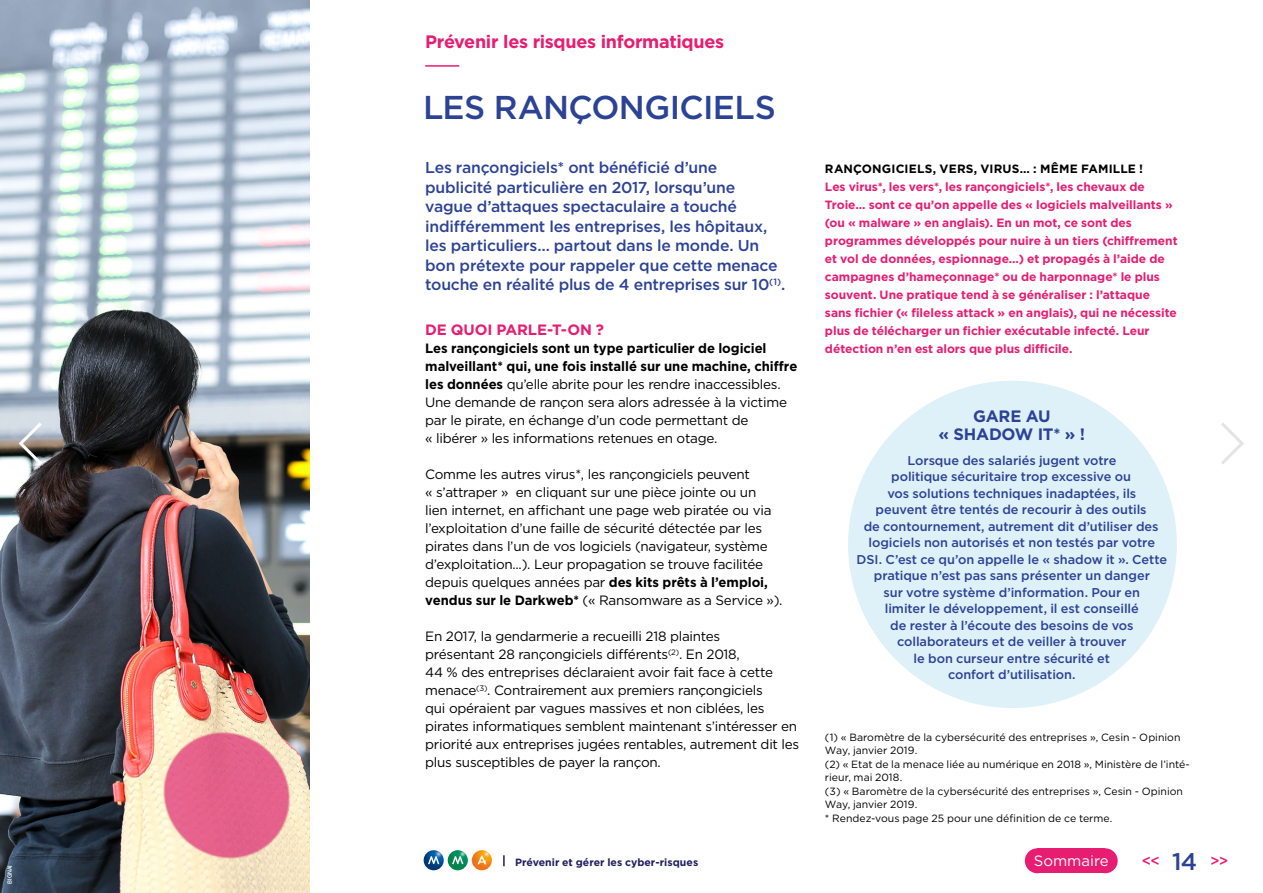
<style>
.page{position:relative;width:1263px;height:893px;background:#fff}
.page>*{position:absolute;margin:0;border:0;box-sizing:border-box;transform-origin:0 0}
.t1{font:500 33px "Gotham";letter-spacing:-.02em;color:#2c4295}
.t2{font:700 18px "Gotham";letter-spacing:-.02em;color:#e71d72}
.t3{font:700 16.5px/18px "Gotham";letter-spacing:-.015em;color:#2c4295;text-align:center}
.t4{font:500 15.75px/19.5px "Gotham";letter-spacing:-.015em;color:#2c4295}
.t5{font:700 15px "Gotham";letter-spacing:-.005em;color:#e71d72}
.t6{font:15px "Gotham";color:#fff}
.t7{font:500 15px "Gotham";color:#e71d72}
.t8{font:13.5px/18px "Gotham";letter-spacing:-.02em;color:#000}
.t9{font:500 12.75px/16.5px "Gotham";letter-spacing:-.005em;color:#2c4295;text-align:center}
.t10{font:700 12px/18px "Gotham";color:#e71d72}
.t11{font:700 12px "Gotham";letter-spacing:.015em;color:#000}
.t12{font:10.5px/13.5px "Gotham";color:#000}
.t13{font:700 10.5px "Gotham";letter-spacing:.005em;color:#211e5f}
.t14{font:500 6px "Helvetica Neue LT Std";letter-spacing:-.01em;color:#fff;scale:.9 1}
.s1{font-weight:700}
.s2{font-size:24px;color:#2c4295}
</style>
<div class="page">
<div style="left:1037px;top:848px;width:68px;height:25px;background:#e71d72"></div>
<div style="left:1025px;top:848px;width:25px;height:25px;background:#e71d72;border-radius:50%"></div>
<div style="left:1093px;top:848px;width:25px;height:25px;background:#e71d72;border-radius:50%"></div>
<svg style="left:503px;top:855px;width:2px;height:11px"></svg>
<svg style="left:424px;top:850px;width:20px;height:20px"></svg>
<svg style="left:428px;top:856px;width:11px;height:8px"></svg>
<svg style="left:448px;top:850px;width:20px;height:20px"></svg>
<svg style="left:452px;top:856px;width:11px;height:8px"></svg>
<svg style="left:472px;top:850px;width:20px;height:20px"></svg>
<svg style="left:477px;top:856px;width:9px;height:8px"></svg>
<img style="left:0;top:0;width:310px;height:893px">
<svg style="left:1221px;top:423px;width:23px;height:41px"></svg>
<svg style="left:16px;top:419px;width:29px;height:49px"></svg>
<hr style="left:425px;top:65px;width:34px;height:2px;background:#e71d72">
<div style="left:848px;top:381px;width:329px;height:327px;background:#def0f8;border-radius:50%"></div>
<p class="t14" style="left:6px;top:883px;width:22px;rotate:-90deg">BIGNAI</p>
<h2 class="t2" style="left:425px;top:30px;width:300px">Prévenir les risques informatiques</h2>
<h1 class="t1" style="left:423px;top:86px;width:354px">LES RANÇONGICIELS</h1>
<p class="t4" style="left:425px;top:158px;width:362px">Les rançongiciels* ont bénéficié d’une publicité particulière en 2017, lorsqu’une vague d’attaques spectaculaire a touché indifféremment les entreprises, les hôpitaux, les particuliers… partout dans le monde. Un bon prétexte pour rappeler que cette menace touche en réalité plus de 4 entreprises sur 10<sup>(1)</sup>.</p>
<p class="t5" style="left:425px;top:320px;width:180px">DE QUOI PARLE-T-ON ?</p>
<p class="t8" style="left:425px;top:339px;width:374px"><span class="s1">Les rançongiciels sont un type particulier de logiciel malveillant* qui, une fois installé sur une machine, chiffre les données</span> qu’elle abrite pour les rendre inaccessibles.<br>Une demande de rançon sera alors adressée à la victime par le pirate, en échange d’un code permettant de<br>« libérer » les informations retenues en otage.</p>
<p class="t8" style="left:425px;top:465px;width:359px">Comme les autres virus*, les rançongiciels peuvent<br>« s’attraper » en cliquant sur une pièce jointe ou un<br>lien internet, en affichant une page web piratée ou via l’exploitation d’une faille de sécurité détectée par les pirates dans l’un de vos logiciels (navigateur, système d’exploitation...). Leur propagation se trouve facilitée depuis quelques années par <span class="s1">des kits prêts à l’emploi, vendus sur le Darkweb*</span> (« Ransomware as a Service »).</p>
<p class="t8" style="left:425px;top:627px;width:376px">En 2017, la gendarmerie a recueilli 218 plaintes<br>présentant 28 rançongiciels différents<sup>(2)</sup>. En 2018,<br>44 % des entreprises déclaraient avoir fait face à cette menace<sup>(3)</sup>. Contrairement aux premiers rançongiciels<br>qui opéraient par vagues massives et non ciblées, les pirates informatiques semblent maintenant s’intéresser en priorité aux entreprises jugées rentables, autrement dit les plus susceptibles de payer la rançon.</p>
<p class="t11" style="left:825px;top:161px;width:320px">RANÇONGICIELS, VERS, VIRUS… : MÊME FAMILLE !</p>
<p class="t10" style="left:825px;top:178px;width:354px">Les virus*, les vers*, les rançongiciels*, les chevaux de Troie… sont ce qu’on appelle des « logiciels malveillants » (ou « malware » en anglais). En un mot, ce sont des programmes développés pour nuire à un tiers (chiffrement et vol de données, espionnage…) et propagés à l’aide de campagnes d’hameçonnage* ou de harponnage* le plus souvent. Une pratique tend à se généraliser : l’attaque sans fichier (« fileless attack » en anglais), qui ne nécessite plus de télécharger un fichier exécutable infecté. Leur détection n’en est alors que plus difficile.</p>
<p class="t3" style="left:938px;top:407px;width:148px">GARE AU<br>« SHADOW IT* » !</p>
<p class="t9" style="left:857px;top:452px;width:312px">Lorsque des salariés jugent votre<br>politique sécuritaire trop excessive ou<br>vos solutions techniques inadaptées, ils<br>peuvent être tentés de recourir à des outils<br>de contournement, autrement dit d’utiliser des logiciels non autorisés et non testés par votre DSI. C’est ce qu’on appelle le « shadow it ». Cette pratique n’est pas sans présenter un danger<br>sur votre système d’information. Pour en<br>limiter le développement, il est conseillé<br>de rester à l’écoute des besoins de vos collaborateurs et de veiller à trouver<br>le bon curseur entre sécurité et<br>confort d’utilisation.</p>
<p class="t12" style="left:825px;top:730px;width:366px">(1) « Baromètre de la cybersécurité des entreprises », Cesin - Opinion Way, janvier 2019.<br>(2) « Etat de la menace liée au numérique en 2018 », Ministère de l’inté&shy;rieur, mai 2018.<br>(3) « Baromètre de la cybersécurité des entreprises », Cesin - Opinion Way, janvier 2019.<br>* Rendez-vous page 25 pour une définition de ce terme.</p>
<p class="t13" style="left:515px;top:855px;width:185px">Prévenir et gérer les cyber-risques</p>
<p class="t6" style="left:1034px;top:851px;width:76px">Sommaire</p>
<p class="t7" style="left:1142px;top:851px;width:88px">&lt;&lt; <span class="s2">14</span> &gt;&gt;</p>
</div>
